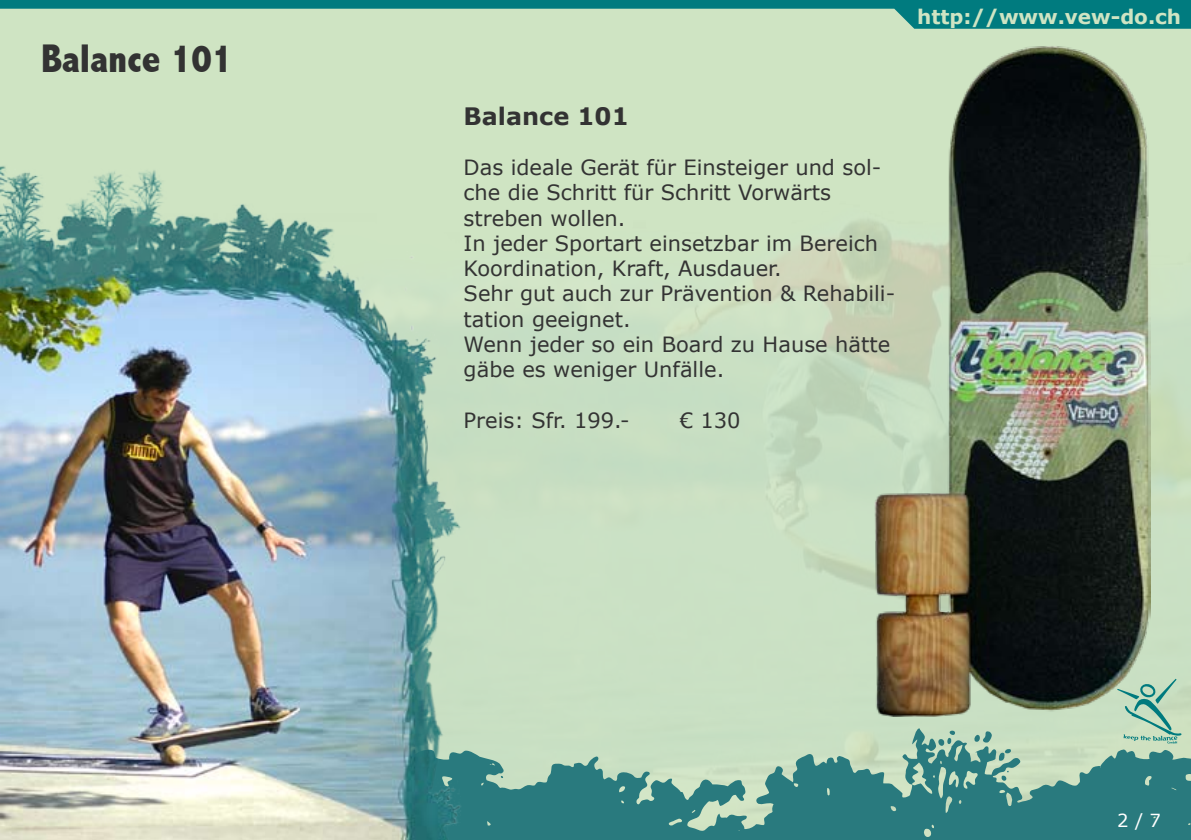
<style>
.page{position:relative;width:1191px;height:840px;background:#fff}
.page>*{position:absolute;margin:0;border:0;box-sizing:border-box;transform-origin:0 0}
.t1{font:800 condensed 40px "Abadi";color:#333}
.t2{font:700 24px "Verdana";color:#333}
.t3{font:21px/25.2px "Verdana";color:#333}
.t4{font:700 20px "Verdana";color:#cfe4c3}
.t5{font:18px "Verdana";color:#fff}
</style>
<div class="page">
<div style="left:0;top:0;width:1191px;height:839px;background:#cfe4c3"></div>
<svg style="left:528px;top:728px;width:663px;height:111px;fill:#297a7e"></svg>
<svg style="left:1000px;top:770px;width:8px;height:10px"></svg>
<svg style="left:973px;top:729px;width:40px;height:32px"></svg>
<svg style="left:937px;top:730px;width:18px;height:17px"></svg>
<svg style="left:1117px;top:678px;width:64px;height:65px"></svg>
<svg style="left:0;top:0;width:1191px;height:29px"></svg>
<img style="left:874px;top:46px;width:276px;height:670px">
<img style="left:0;top:165px;width:528px;height:674px">
<svg style="left:1118px;top:813px;width:9px;height:13px"></svg>
<h1 class="t1" style="left:41px;top:35px;width:193px">Balance 101</h1>
<p class="t4" style="left:917px;top:4px;width:265px">http://www.vew-do.ch</p>
<p class="t2" style="left:463px;top:101px;width:167px">Balance 101</p>
<p class="t3" style="left:463px;top:154px;width:433px">Das ideale Gerät für Einsteiger und sol&shy;che die Schritt für Schritt Vorwärts streben wollen.<br>In jeder Sportart einsetzbar im Bereich<br>Koordination, Kraft, Ausdauer.<br>Sehr gut auch zur Prävention &amp; Rehabili&shy;tation geeignet.<br>Wenn jeder so ein Board zu Hause hätte gäbe es weniger Unfälle.</p>
<p class="t3" style="left:463px;top:406px;width:168px">Preis: Sfr. 199.-</p>
<p class="t3" style="left:679px;top:406px;width:62px">€ 130</p>
<p class="t5" style="left:1135px;top:808px;width:27px">/ 7</p>
</div>
